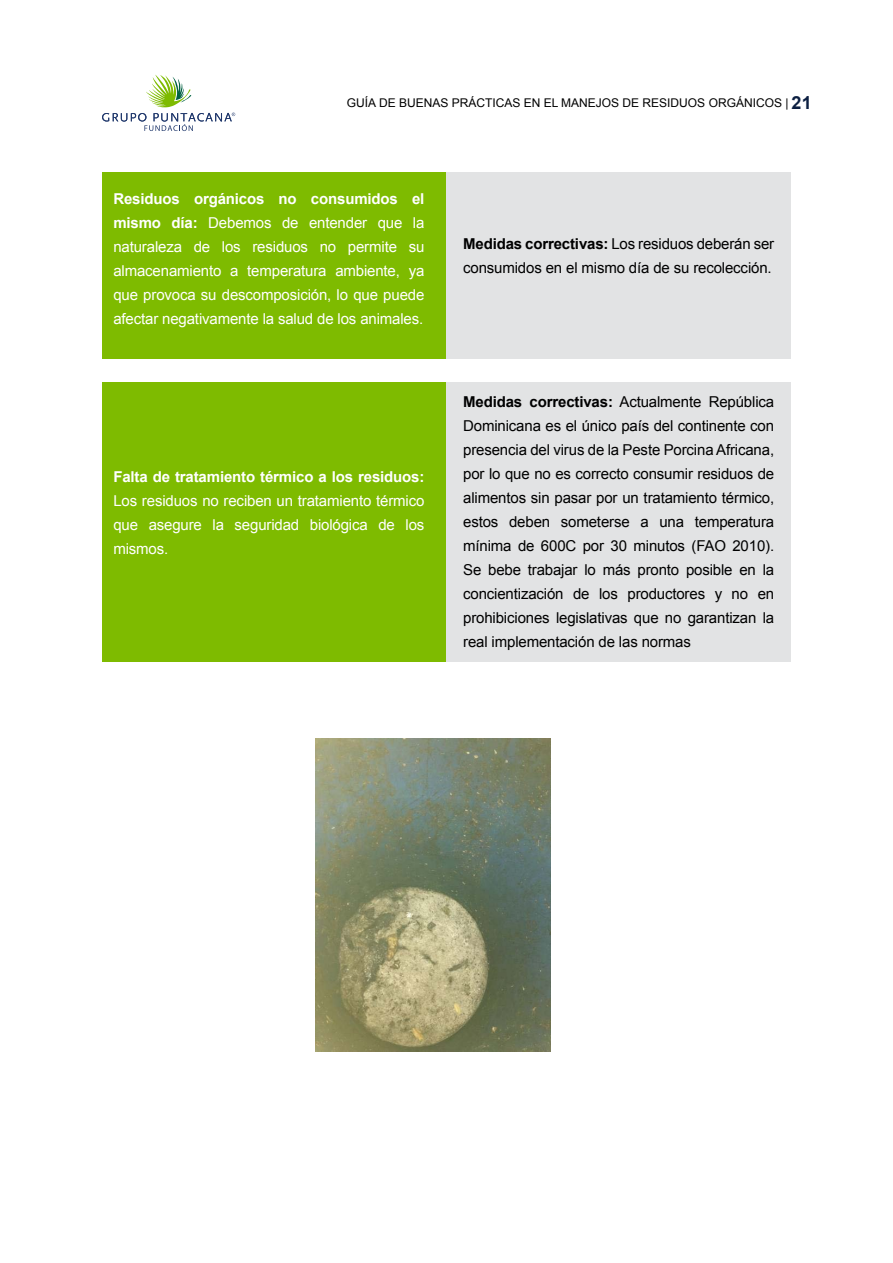
<style>
.page{position:relative;width:893px;height:1263px;background:#fff}
.page>*{position:absolute;margin:0;border:0;box-sizing:border-box;transform-origin:0 0}
.t1{font:15px/24px "Arial";letter-spacing:-.01em;color:#000}
.t2{font:15px/24px "Arial";letter-spacing:-.01em;color:#fff;text-align:justify}
.t3{font:700 15px "Arial";letter-spacing:-.01em;color:#fff}
.t4{font:12px "Arial";color:#000}
.s1{font-weight:700;font-size:18px;color:#0c1f41}
.s2{font-weight:700}
</style>
<div class="page">
<svg style="left:102px;top:75px;width:133px;height:56px"></svg>
<div style="left:102px;top:173px;width:344px;height:186px;background:#7ebb00"></div>
<div style="left:102px;top:383px;width:344px;height:279px;background:#7ebb00"></div>
<div style="left:446px;top:173px;width:345px;height:186px;background:#e2e3e4"></div>
<div style="left:446px;top:383px;width:345px;height:279px;background:#e2e3e4"></div>
<img style="left:315px;top:738px;width:235px;height:313px">
<p class="t4" style="left:347px;top:95px;width:466px">GUÍA DE BUENAS PRÁCTICAS EN EL MANEJOS DE RESIDUOS ORGÁNICOS | <span class="s1">21</span></p>
<p class="t2" style="left:113px;top:187px;width:313px"><span class="s2">Residuos orgánicos no consumidos el mismo día:</span> Debemos de entender que la naturaleza de los residuos no permite su almacenamiento a temperatura ambiente, ya que provoca su descomposición, lo que puede afectar negativamente la salud de los animales.</p>
<p class="t3" style="left:113px;top:467px;width:313px">Falta de tratamiento térmico a los residuos:</p>
<p class="t2" style="left:113px;top:489px;width:313px">Los residuos no reciben un tratamiento térmico que asegure la seguridad biológica de los mismos.</p>
<p class="t1" style="left:463px;top:231px;width:313px"><span class="s2">Medidas correctivas:</span> Los residuos deberán ser consumidos en el mismo día de su recolección.</p>
<p class="t1" style="left:463px;top:390px;width:313px;text-align:justify"><span class="s2">Medidas correctivas:</span> Actualmente República Dominicana es el único país del continente con presencia del virus de la Peste Porcina Africana, por lo que no es correcto consumir residuos de alimentos sin pasar por un tratamiento térmico, estos deben someterse a una temperatura mínima de 600C por 30 minutos (FAO 2010).<br>Se bebe trabajar lo más pronto posible en la concientización de los productores y no en prohibiciones legislativas que no garantizan la real implementación de las normas</p>
</div>
